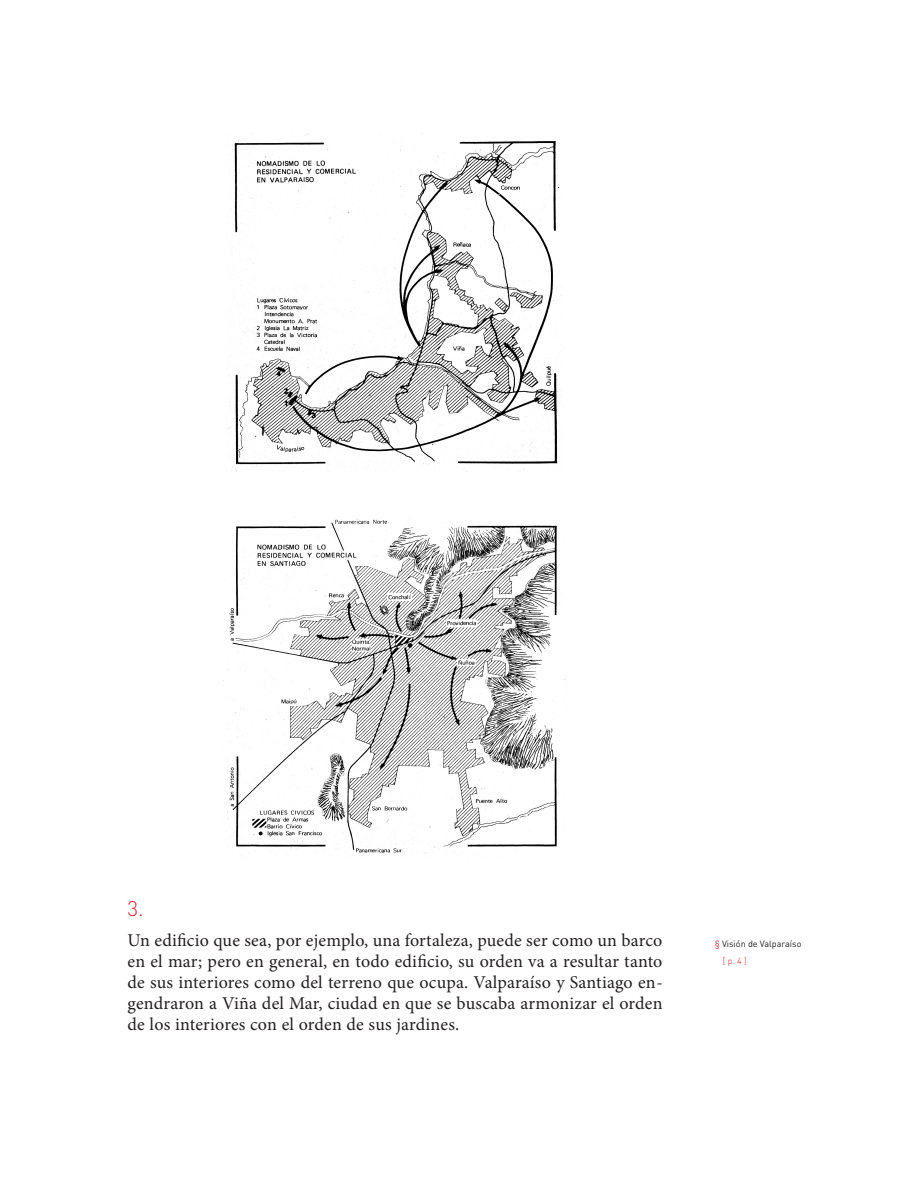
<style>
.page{position:relative;width:918px;height:1188px;background:#fff}
.page>*{position:absolute;margin:0;border:0;box-sizing:border-box;transform-origin:0 0}
.Título_2{font:300 21px "DIN Pro";color:#d1232a}
.Normal_Sin{font:18px/21px "Minion Pro";letter-spacing:.01em;color:#231f20;text-align:justify}
.t1{font:9px "DIN Pro";color:#231f20}
.t2{font:300 9px "DIN Pro";color:#d1232a}
.s1{color:#d1232a}
</style>
<div class="page">
<img style="left:228px;top:134px;width:334px;height:338px">
<img style="left:227px;top:519px;width:338px;height:338px">
<p class="Título_2" style="left:128px;top:894px;width:18px">3.</p>
<p class="Normal_Sin" style="left:128px;top:929px;width:537px">Un edificio que sea, por ejemplo, una fortaleza, puede ser como un barco en el mar; pero en general, en todo edificio, su orden va a resultar tanto de sus interiores como del terreno que ocupa. Valparaíso y Santiago en&shy;gendraron a Viña del Mar, ciudad en que se buscaba armonizar el orden de los interiores con el orden de sus jardines.</p>
<p class="t1" style="left:715px;top:937px;width:88px"><span class="s1">§</span> Visión de Valparaíso</p>
<p class="t2" style="left:723px;top:955px;width:25px">[ p. 4 ]</p>
</div>
